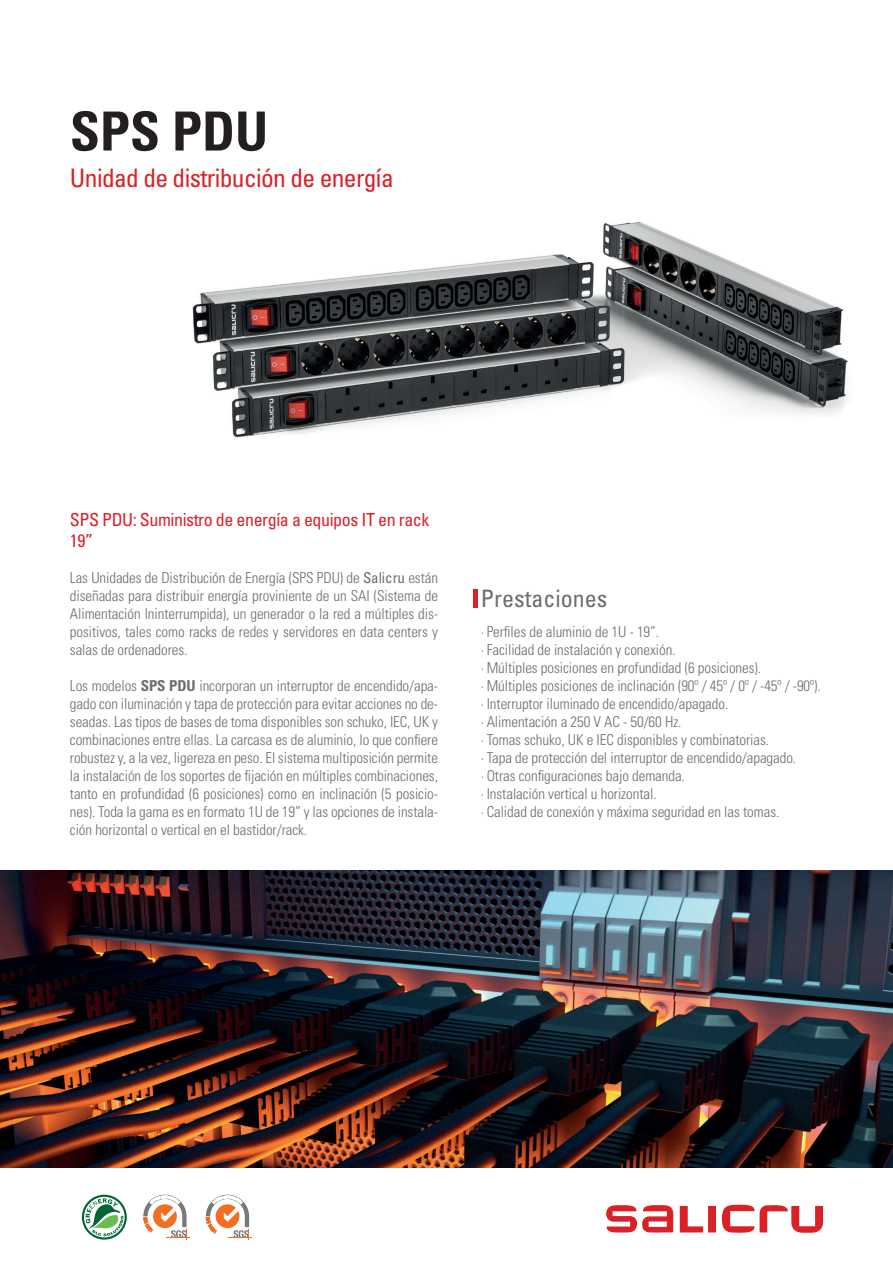
<style>
.page{position:relative;width:893px;height:1263px;background:#fff}
.page>*{position:absolute;margin:0;border:0;box-sizing:border-box;transform-origin:0 0}
.t1{font:700 condensed 54px "Univers LT Std";color:#231f20}
.t2{font:condensed 25.5px "Univers LT Std";letter-spacing:-.025em;color:#da2128}
.t3{font:condensed 24px "Univers LT Std";color:#6c6d70}
.t4{font:condensed 18px/21px "Univers LT Std";letter-spacing:-.025em;color:#da2128}
.t5{font:300 condensed 15px/18px "Univers LT Std";letter-spacing:-.005em;color:#6c6d70;text-align:justify}
.s1{font-weight:400}
.s2{font-weight:700}
</style>
<div class="page">
<svg style="left:606px;top:1204px;width:217px;height:29px"></svg>
<img style="left:0;top:871px;width:893px;height:297px">
<img style="left:192px;top:221px;width:656px;height:217px">
<svg style="left:82px;top:1195px;width:45px;height:44px"></svg>
<svg style="left:143px;top:1195px;width:46px;height:44px"></svg>
<svg style="left:206px;top:1195px;width:46px;height:44px"></svg>
<div style="left:473px;top:589px;width:5px;height:18px;background:#da2128"></div>
<h1 class="t1" style="left:70px;top:98px;width:200px">SPS PDU</h1>
<h2 class="t2" style="left:70px;top:162px;width:325px">Unidad de distribución de energía</h2>
<p class="t4" style="left:70px;top:508px;width:361px">SPS PDU: Suministro de energía a equipos IT en rack<br>19”</p>
<p class="t5" style="left:70px;top:568px;width:370px">Las Unidades de Distribución de Energía (SPS PDU) de <span class="s1">Salicru</span> están diseñadas para distribuir energía proviniente de un SAI (Sistema de Alimentación Ininterrumpida), un generador o la red a múltiples dis&shy;positivos, tales como racks de redes y servidores en data centers y salas de ordenadores.</p>
<p class="t5" style="left:70px;top:676px;width:370px">Los modelos <span class="s2">SPS PDU</span> incorporan un interruptor de encendido/apa&shy;gado con iluminación y tapa de protección para evitar acciones no de&shy;seadas. Las tipos de bases de toma disponibles son schuko, IEC, UK y combinaciones entre ellas. La carcasa es de aluminio, lo que confiere robustez y, a la vez, ligereza en peso. El sistema multiposición permite la instalación de los soportes de fijación en múltiples combinaciones, tanto en profundidad (6 posiciones) como en inclinación (5 posicio&shy;nes). Toda la gama es en formato 1U de 19” y las opciones de instala&shy;ción horizontal o vertical en el bastidor/rack.</p>
<h3 class="t3" style="left:481px;top:584px;width:128px">Prestaciones</h3>
<p class="t5" style="left:481px;top:622px;width:341px;text-align:left">∙ Perfiles de aluminio de 1U - 19”.<br>∙ Facilidad de instalación y conexión.<br>∙ Múltiples posiciones en profundidad (6 posiciones).<br>∙ Múltiples posiciones de inclinación (90º / 45º / 0º / -45º / -90º). ∙ Interruptor iluminado de encendido/apagado.<br>∙ Alimentación a 250 V AC - 50/60 Hz.<br>∙ Tomas schuko, UK e IEC disponibles y combinatorias.<br>∙ Tapa de protección del interruptor de encendido/apagado.<br>∙ Otras configuraciones bajo demanda.<br>∙ Instalación vertical u horizontal.<br>∙ Calidad de conexión y máxima seguridad en las tomas.</p>
</div>
